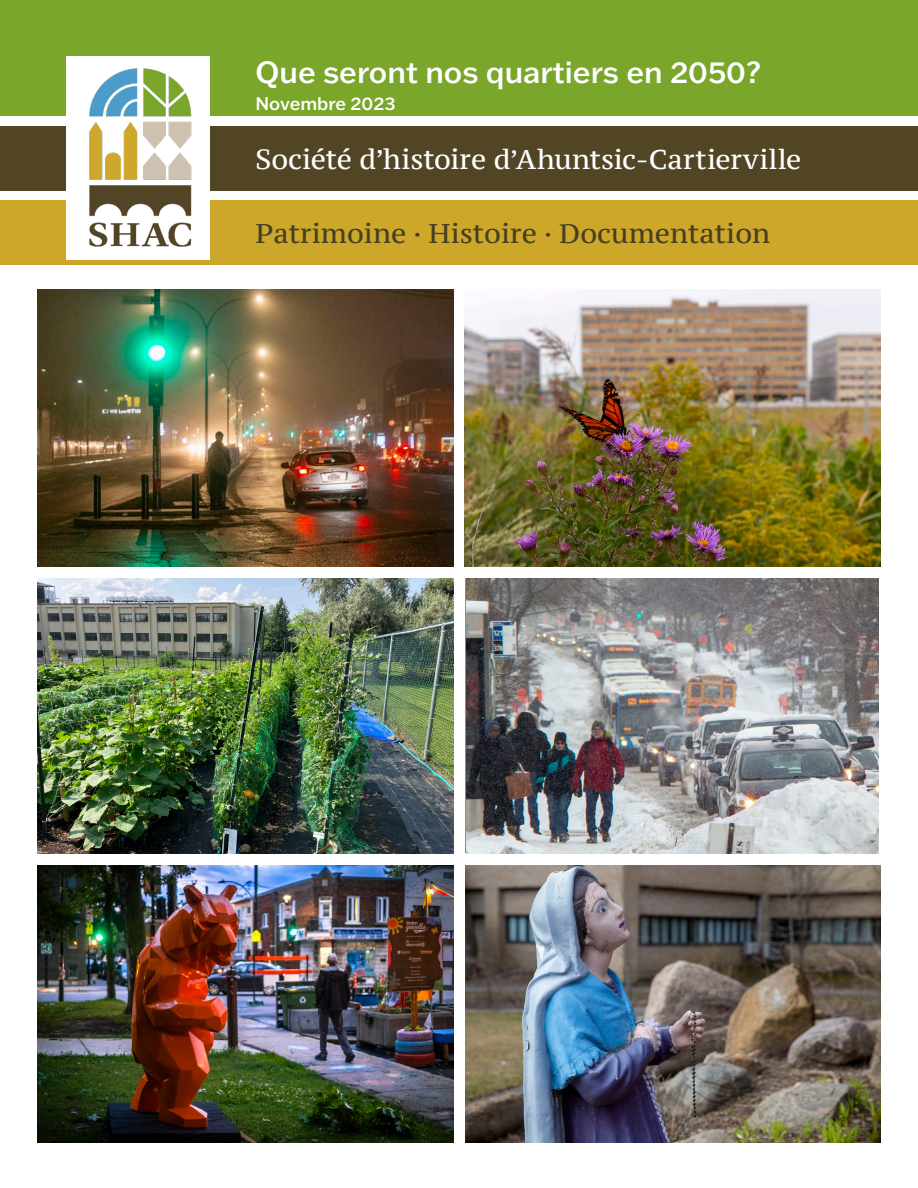
<style>
.page{position:relative;width:918px;height:1188px;background:#fff}
.page>*{position:absolute;margin:0;border:0;box-sizing:border-box;transform-origin:0 0}
.t1{font:500 30px "Franklin Gothic ATF";color:#fff}
.t2{font:27px "PT Serif Caption";color:#fff}
.t3{font:27px "PT Serif Caption";color:#463f22}
.t4{font:500 18px "Franklin Gothic ATF";color:#fff}
.s1{font-size:27.6px}
</style>
<div class="page">
<div style="left:0;top:0;width:918px;height:116px;background:#7aa62c"></div>
<div style="left:0;top:201px;width:918px;height:64px;background:#cda72a"></div>
<div style="left:0;top:126px;width:918px;height:65px;background:#514525"></div>
<div style="left:66px;top:56px;width:144px;height:204px;background:#fff"></div>
<img style="left:89px;top:68px;width:103px;height:179px">
<img style="left:38px;top:289px;width:415px;height:277px">
<img style="left:465px;top:289px;width:415px;height:277px">
<img style="left:38px;top:578px;width:415px;height:275px">
<img style="left:466px;top:578px;width:413px;height:275px">
<img style="left:38px;top:866px;width:415px;height:277px">
<img style="left:465px;top:866px;width:415px;height:277px">
<p class="t1" style="left:255px;top:52px;width:507px">Que seront nos quartiers en 2050?</p>
<p class="t4" style="left:255px;top:92px;width:142px">Novembre 2023</p>
<p class="t2" style="left:255px;top:142px;width:548px"><span class="s1">Société d’histoire</span> d’Ahuntsic-Cartierville</p>
<p class="t3" style="left:255px;top:216px;width:516px">Patrimoine · Histoire · Documentation</p>
</div>
